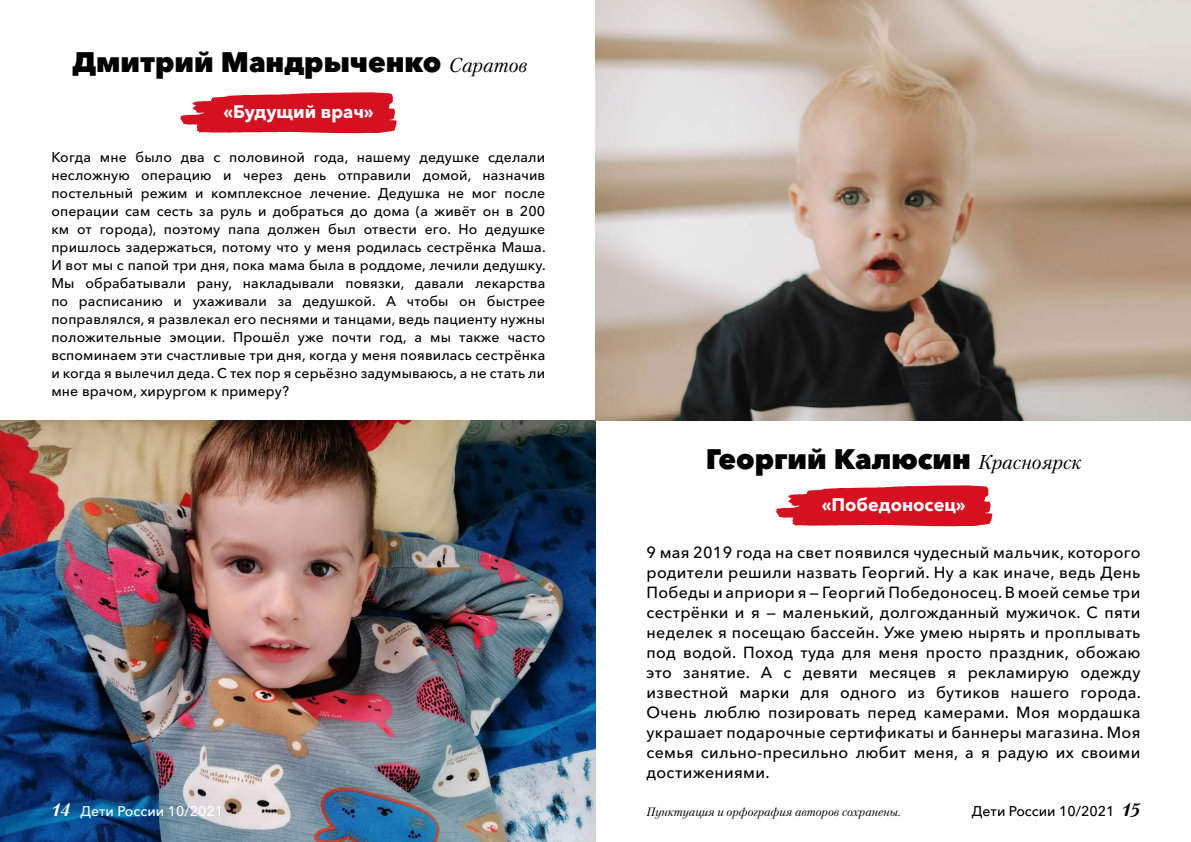
<style>
.page{position:relative;width:1191px;height:842px;background:#fff}
.page>*{position:absolute;margin:0;border:0;box-sizing:border-box;transform-origin:0 0}
.t1{font:800 28px "Avenir Next Cyr";color:#000}
.t2{font:700 18px "Avenir Next Cyr";color:#fff}
.t3{font:500 16px/20px "Avenir Next Cyr";letter-spacing:.02em;color:#000;text-align:justify}
.t4{font:500 14px/18px "Avenir Next Cyr";letter-spacing:.01em;color:#000;text-align:justify}
.t5{font:500 14px "Avenir Next Cyr";color:#fff}
.t6{font:italic 12px "Petersburg C";color:#000}
.s1{font-family:"Petersburg C";font-weight:400;font-style:italic;font-size:20px}
.s2{font-family:"Petersburg C";font-weight:700;font-style:italic;font-size:18px}
</style>
<div class="page">
<svg style="left:180px;top:92px;width:217px;height:42px;background:#db3745"></svg>
<img style="left:0;top:420px;width:595px;height:422px">
<img style="left:595px;top:0;width:596px;height:420px">
<svg style="left:775px;top:485px;width:218px;height:42px;background:#dc3846"></svg>
<h1 class="t1" style="left:72px;top:45px;width:456px">Дмитрий Мандрыченко <span class="s1">Саратов</span></h1>
<p class="t2" style="left:223px;top:101px;width:152px">«Будущий врач»</p>
<p class="t4" style="left:51px;top:148px;width:496px">Когда мне было два с половиной года, нашему дедушке сделали несложную операцию и через день отправили домой, назначив постельный режим и комплексное лечение. Дедушка не мог после операции сам сесть за руль и добраться до дома (а живёт он в 200 км от города), поэтому папа должен был отвести его. Но дедушке пришлось задержаться, потому что у меня родилась сестрёнка Маша.<br>И вот мы с папой три дня, пока мама была в роддоме, лечили дедушку.<br>Мы обрабатывали рану, накладывали повязки, давали лекарства по расписанию и ухаживали за дедушкой. А чтобы он быстрее поправлялся, я развлекал его песнями и танцами, ведь пациенту нужны положительные эмоции. Прошёл уже почти год, а мы также часто вспоминаем эти счастливые три дня, когда у меня появилась сестрёнка и когда я вылечил деда. С тех пор я серьёзно задумываюсь, а не стать ли мне врачом, хирургом к примеру?</p>
<h1 class="t1" style="left:706px;top:442px;width:377px">Георгий Калюсин <span class="s1">Красноярск</span></h1>
<p class="t2" style="left:821px;top:494px;width:145px">«Победоносец»</p>
<p class="t3" style="left:646px;top:543px;width:496px">9 мая 2019 года на свет появился чудесный мальчик, которого родители решили назвать Георгий. Ну а как иначе, ведь День Победы и априори я — Георгий Победоносец. В моей семье три сестрёнки и я — маленький, долгожданный мужичок. С пяти неделек я посещаю бассейн. Уже умею нырять и проплывать под водой. Поход туда для меня просто праздник, обожаю это занятие. А с девяти месяцев я рекламирую одежду известной марки для одного из бутиков нашего города.<br>Очень люблю позировать перед камерами. Моя мордашка украшает подарочные сертификаты и баннеры магазина. Моя семья сильно-пресильно любит меня, а я радую их своими достижениями.</p>
<p class="t5" style="left:51px;top:803px;width:173px"><span class="s2">14</span> Дети России 10/2021</p>
<p class="t6" style="left:646px;top:805px;width:256px">Пунктуация и орфография авторов сохранены.</p>
<p class="t4" style="left:972px;top:802px;width:170px">Дети России 10/2021 <span class="s2">15</span></p>
</div>
